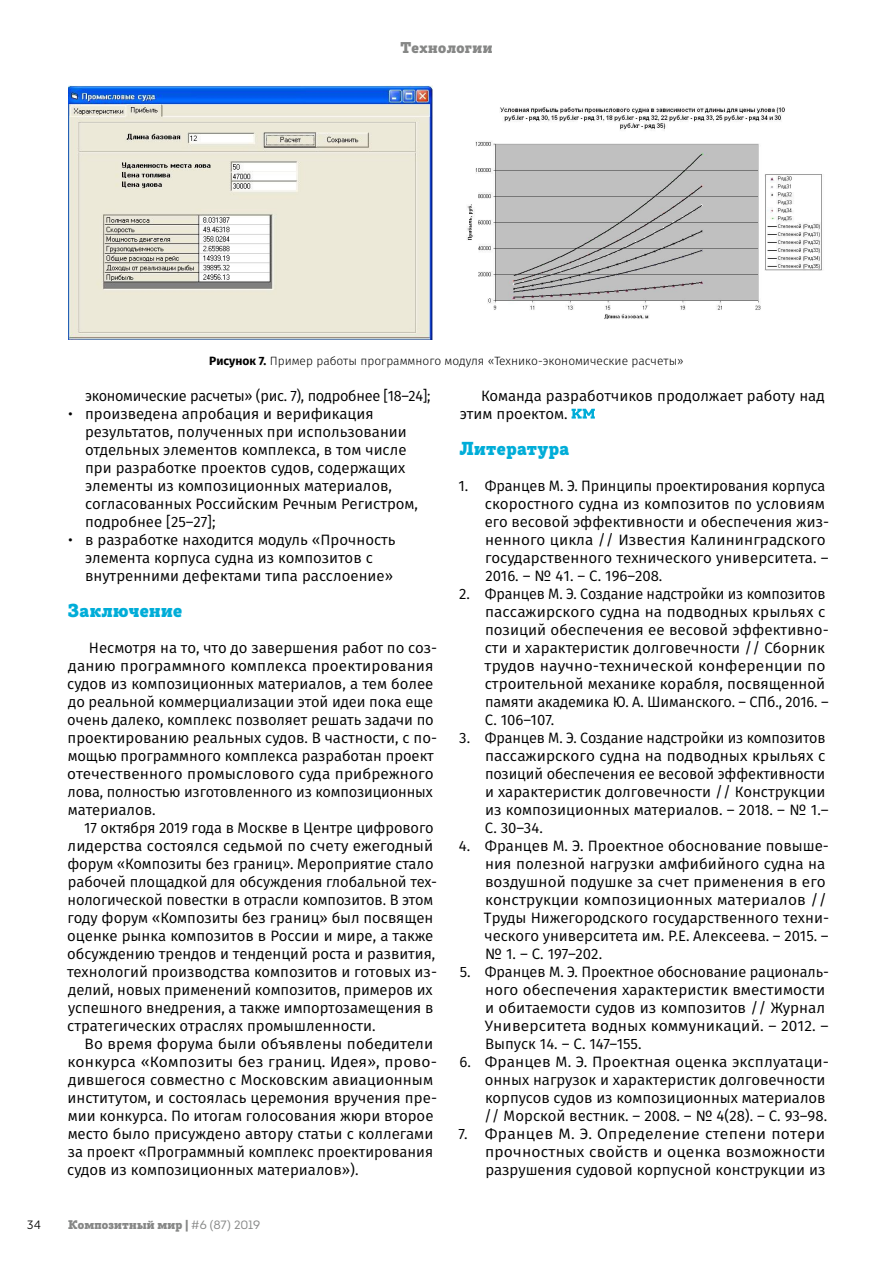
<style>
.page{position:relative;width:893px;height:1263px;background:#fff}
.page>*{position:absolute;margin:0;border:0;box-sizing:border-box;transform-origin:0 0}
.t1{font:18px "Posterizer KG";letter-spacing:.02em;color:#00add8}
.t2{font:15px/18px "Fira Sans";color:#000}
.t3{font:15px "Fira Sans";letter-spacing:-.02em;color:#000}
.t4{font:15px "Posterizer KG";letter-spacing:.03em;color:#868786}
.t5{font:300 12px "Fira Sans";color:#000}
.t6{font:12px "Posterizer KG";letter-spacing:.015em;color:#868786}
.t7{font:12px "Museo Sans Cyrl 300";color:#000}
.s1{font-weight:700}
.s2{font-family:"Intro Book Caps"}
</style>
<div class="page">
<svg style="left:572px;top:409px;width:23px;height:10px"></svg>
<img style="left:68px;top:86px;width:365px;height:253px">
<img style="left:467px;top:107px;width:355px;height:212px">
<p class="t4" style="left:401px;top:38px;width:93px">Технологии</p>
<p class="t5" style="left:209px;top:352px;width:476px"><span class="s1">Рисунок 7.</span> Пример работы программного модуля «Технико-экономические расчеты»</p>
<p class="t3" style="left:85px;top:384px;width:347px">экономические расчеты» (рис. 7), подробнее [18–24];</p>
<p class="t2" style="left:85px;top:404px;width:334px;text-indent:-17px">• произведена апробация и верификация результатов, полученных при использовании отдельных элементов комплекса, в том числе при разработке проектов судов, содержащих элементы из композиционных материалов, согласованных Российским Речным Регистром, подробнее [25–27];</p>
<p class="t2" style="left:85px;top:530px;width:312px;text-indent:-17px">• в разработке находится модуль «Прочность элемента корпуса судна из композитов с внутренними дефектами типа расслоение»</p>
<p class="t1" style="left:68px;top:599px;width:116px">Заключение</p>
<p class="t2" style="left:67px;top:638px;width:371px;text-indent:22px">Несмотря на то, что до завершения работ по соз&shy;данию программного комплекса проектирования судов из композиционных материалов, а тем более до реальной коммерциализации этой идеи пока еще очень далеко, комплекс позволяет решать задачи по проектированию реальных судов. В частности, с по&shy;мощью программного комплекса разработан проект отечественного промыслового суда прибрежного лова, полностью изготовленного из композиционных материалов.</p>
<p class="t2" style="left:67px;top:818px;width:371px;text-indent:17px">17 октября 2019 года в Москве в Центре цифрового лидерства состоялся седьмой по счету ежегодный форум «Композиты без границ». Мероприятие стало рабочей площадкой для обсуждения глобальной тех&shy;нологической повестки в отрасли композитов. В этом году форум «Композиты без границ» был посвящен оценке рынка композитов в России и мире, а также обсуждению трендов и тенденций роста и развития, технологий производства композитов и готовых из&shy;делий, новых применений композитов, примеров их успешного внедрения, а также импортозамещения в стратегических отраслях промышленности.</p>
<p class="t2" style="left:67px;top:1034px;width:371px;text-indent:17px">Во время форума были объявлены победители конкурса «Композиты без границ. Идея», прово&shy;дившегося совместно с Московским авиационным институтом, и состоялась церемония вручения пре&shy;мии конкурса. По итогам голосования жюри второе место было присуждено автору статьи с коллегами за проект «Программный комплекс проектирования судов из композиционных материалов»).</p>
<p class="t7" style="left:27px;top:1218px;width:16px">34</p>
<p class="t6" style="left:68px;top:1217px;width:194px">Композитный мир | <span class="s2">#6 (87) 2019</span></p>
<p class="t2" style="left:460px;top:386px;width:366px;text-indent:21px">Команда разработчиков продолжает работу над этим проектом.</p>
<p class="t1" style="left:460px;top:437px;width:111px">Литература</p>
<p class="t2" style="left:485px;top:476px;width:346px;text-indent:-26px">1. Францев М. Э. Принципы проектирования корпуса скоростного судна из композитов по условиям его весовой эффективности и обеспечения жиз&shy;ненного цикла // Известия Калининградского государственного технического университета. – 2016. – № 41. – С. 196–208.</p>
<p class="t2" style="left:484px;top:584px;width:346px;text-indent:-25px">2. Францев М. Э. Создание надстройки из композитов пассажирского судна на подводных крыльях с позиций обеспечения ее весовой эффективно&shy;сти и характеристик долговечности // Сборник трудов научно-технической конференции по строительной механике корабля, посвященной памяти академика Ю. А. Шиманского. – СПб., 2016. – С. 106–107.</p>
<p class="t2" style="left:485px;top:728px;width:345px;text-indent:-26px">3. Францев М. Э. Создание надстройки из композитов пассажирского судна на подводных крыльях с позиций обеспечения ее весовой эффективности и характеристик долговечности // Конструкции из композиционных материалов. – 2018. – № 1.– С. 30–34.</p>
<p class="t2" style="left:484px;top:836px;width:347px;text-indent:-25px">4. Францев М. Э. Проектное обоснование повыше&shy;ния полезной нагрузки амфибийного судна на воздушной подушке за счет применения в его конструкции композиционных материалов // Труды Нижегородского государственного техни&shy;ческого университета им. Р.Е. Алексеева. – 2015. – № 1. – С. 197–202.</p>
<p class="t2" style="left:485px;top:962px;width:345px;text-indent:-25px">5. Францев М. Э. Проектное обоснование рациональ&shy;ного обеспечения характеристик вместимости и обитаемости судов из композитов // Журнал Университета водных коммуникаций. – 2012. – Выпуск 14. – С. 147–155.</p>
<p class="t2" style="left:484px;top:1052px;width:346px;text-indent:-25px">6. Францев М. Э. Проектная оценка эксплуатаци&shy;онных нагрузок и характеристик долговечности корпусов судов из композиционных материалов // Морской вестник. – 2008. – № 4(28). – С. 93–98.</p>
<p class="t2" style="left:485px;top:1124px;width:342px;text-align:justify;text-indent:-26px">7. Францев М. Э. Определение степени потери прочностных свойств и оценка возможности разрушения судовой корпусной конструкции из</p>
</div>
